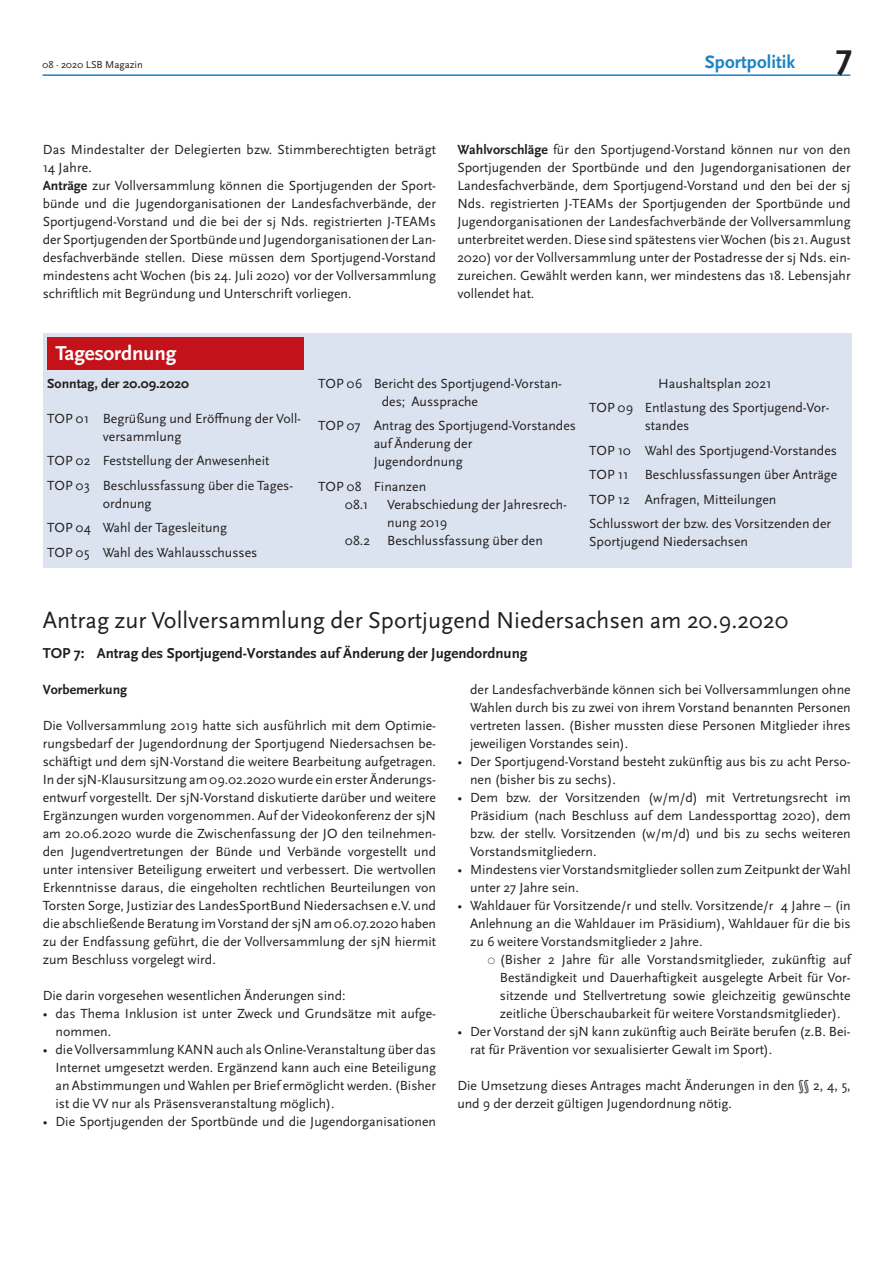
<style>
.page{position:relative;width:893px;height:1263px;background:#fff}
.page>*{position:absolute;margin:0;border:0;box-sizing:border-box;transform-origin:0 0}
._001_Headline_Vollve{font:24px "Scala Sans OT";color:#231f20}
.t1{font:700 21px "Scala Sans OT";letter-spacing:-.01em;color:#fff}
.t2{font:700 18.75px "Scala Sans OT";color:#1b82c5}
._002_4_Text_Scala_Sa{font:700 15px "Scala Sans OT";color:#231f20}
._002_4_Text_Scala_Sa-2{font:13.8px/18px "Scala Sans OT";color:#231f20}
._002_4_Text_Scala_Sa-3{font:700 13.8px "Scala Sans OT";color:#231f20}
.t3{font:10.5px "Scala Sans OT";color:#231f20}
.s1{font-size:36px;color:#231f20}
.s2{font-weight:700}
</style>
<div class="page">
<hr style="left:43px;top:74px;width:807px;height:2px;background:#1b82c5">
<div style="left:43px;top:333px;width:809px;height:234px;background:#dce3f0"></div>
<div style="left:47px;top:338px;width:256px;height:32px;background:#c4121a"></div>
<p class="t3" style="left:43px;top:59px;width:102px">08 · 2020 LSB Magazin</p>
<h3 class="t2" style="left:705px;top:51px;width:149px">Sportpolitik <span class="s1">7</span></h3>
<p class="_002_4_Text_Scala_Sa-2" style="left:43px;top:141px;width:395px">Das Mindestalter der Delegierten bzw. Stimmberechtigten beträgt<br>14 Jahre.</p>
<p class="_002_4_Text_Scala_Sa-2" style="left:43px;top:177px;width:395px;text-align:justify"><span class="s2">Anträge</span> zur Vollversammlung können die Sportjugenden der Sport&shy;bünde und die Jugendorganisationen der Landesfachverbände, der Sportjugend-Vorstand und die bei der sj Nds. registrierten J-TEAMs der Sportjugenden der Sportbünde und Jugendorganisationen der Lan&shy;desfachverbände stellen. Diese müssen dem Sportjugend-Vorstand mindestens acht Wochen (bis 24. Juli 2020) vor der Vollversammlung schriftlich mit Begründung und Unterschrift vorliegen.</p>
<p class="_002_4_Text_Scala_Sa-2" style="left:457px;top:141px;width:395px;text-align:justify"><span class="s2">Wahlvorschläge</span> für den Sportjugend-Vorstand können nur von den Sportjugenden der Sportbünde und den Jugendorganisationen der Landesfachverbände, dem Sportjugend-Vorstand und den bei der sj Nds. registrierten J-TEAMs der Sportjugenden der Sportbünde und Jugendorganisationen der Landesfachverbände der Vollversammlung unterbreitet werden. Diese sind spätestens vier Wochen (bis 21. August 2020) vor der Vollversammlung unter der Postadresse der sj Nds. ein&shy;zureichen. Gewählt werden kann, wer mindestens das 18. Lebensjahr vollendet hat.</p>
<p class="t1" style="left:56px;top:342px;width:122px">Tagesordnung</p>
<p class="_002_4_Text_Scala_Sa-3" style="left:47px;top:376px;width:143px">Sonntag, der 20.09.2020</p>
<p class="_002_4_Text_Scala_Sa-2" style="left:103px;top:410px;width:200px;text-indent:-56px">TOP 01 Begrüßung und Eröffnung der Voll&shy;versammlung</p>
<p class="_002_4_Text_Scala_Sa-2" style="left:47px;top:452px;width:224px">TOP 02 Feststellung der Anwesenheit</p>
<p class="_002_4_Text_Scala_Sa-2" style="left:103px;top:477px;width:192px;text-indent:-56px">TOP 03 Beschlussfassung über die Tages&shy;ordnung</p>
<p class="_002_4_Text_Scala_Sa-2" style="left:47px;top:519px;width:181px">TOP 04 Wahl der Tagesleitung</p>
<p class="_002_4_Text_Scala_Sa-2" style="left:47px;top:543px;width:212px">TOP 05 Wahl des Wahlausschusses</p>
<p class="_002_4_Text_Scala_Sa-2" style="left:382px;top:375px;width:182px;text-indent:-64px">TOP 06 Bericht des Sportjugend-Vorstan&shy;des; Aussprache</p>
<p class="_002_4_Text_Scala_Sa-2" style="left:374px;top:417px;width:204px;text-indent:-56px">TOP 07 Antrag des Sportjugend-Vorstandes auf Änderung der<br>Jugendordnung</p>
<p class="_002_4_Text_Scala_Sa-2" style="left:318px;top:478px;width:110px">TOP 08 Finanzen</p>
<p class="_002_4_Text_Scala_Sa-2" style="left:345px;top:496px;width:25px">08.1</p>
<p class="_002_4_Text_Scala_Sa-2" style="left:387px;top:496px;width:181px">Verabschiedung der Jahresrech&shy;nung 2019</p>
<p class="_002_4_Text_Scala_Sa-2" style="left:345px;top:532px;width:199px">08.2 Beschlussfassung über den</p>
<p class="_002_4_Text_Scala_Sa-2" style="left:658px;top:375px;width:115px">Haushaltsplan 2021</p>
<p class="_002_4_Text_Scala_Sa-2" style="left:645px;top:399px;width:186px;text-indent:-56px">TOP 09 Entlastung des Sportjugend-Vor&shy;standes</p>
<p class="_002_4_Text_Scala_Sa-2" style="left:589px;top:442px;width:249px">TOP 10 Wahl des Sportjugend-Vorstandes</p>
<p class="_002_4_Text_Scala_Sa-2" style="left:589px;top:466px;width:250px">TOP 11 Beschlussfassungen über Anträge</p>
<p class="_002_4_Text_Scala_Sa-2" style="left:589px;top:490px;width:189px">TOP 12 Anfragen, Mitteilungen</p>
<p class="_002_4_Text_Scala_Sa-2" style="left:589px;top:515px;width:243px">Schlusswort der bzw. des Vorsitzenden der<br>Sportjugend Niedersachsen</p>
<p class="_001_Headline_Vollve" style="left:43px;top:607px;width:747px">Antrag zur Vollversammlung der Sportjugend Niedersachsen am 20.9.2020</p>
<p class="_002_4_Text_Scala_Sa" style="left:43px;top:645px;width:486px">TOP 7: Antrag des Sportjugend-Vorstandes auf Änderung der Jugendordnung</p>
<p class="_002_4_Text_Scala_Sa-3" style="left:43px;top:682px;width:86px">Vorbemerkung</p>
<p class="_002_4_Text_Scala_Sa-2" style="left:43px;top:717px;width:395px;text-align:justify">Die Vollversammlung 2019 hatte sich ausführlich mit dem Optimie&shy;rungsbedarf der Jugendordnung der Sportjugend Niedersachsen be&shy;schäftigt und dem sjN-Vorstand die weitere Bearbeitung aufgetragen.<br>In der sjN-Klausursitzung am 09.02.2020 wurde ein erster Änderungs&shy;entwurf vorgestellt. Der sjN-Vorstand diskutierte darüber und weitere Ergänzungen wurden vorgenommen. Auf der Videokonferenz der sjN am 20.06.2020 wurde die Zwischenfassung der JO den teilnehmen&shy;den Jugendvertretungen der Bünde und Verbände vorgestellt und unter intensiver Beteiligung erweitert und verbessert. Die wertvollen Erkenntnisse daraus, die eingeholten rechtlichen Beurteilungen von Torsten Sorge, Justiziar des LandesSportBund Niedersachsen e.V. und die abschließende Beratung im Vorstand der sjN am 06.07.2020 haben zu der Endfassung geführt, die der Vollversammlung der sjN hiermit zum Beschluss vorgelegt wird.</p>
<p class="_002_4_Text_Scala_Sa-2" style="left:43px;top:987px;width:304px">Die darin vorgesehen wesentlichen Änderungen sind:</p>
<p class="_002_4_Text_Scala_Sa-2" style="left:55px;top:1005px;width:382px;text-indent:-13px">• das Thema Inklusion ist unter Zweck und Grundsätze mit aufge&shy;nommen.</p>
<p class="_002_4_Text_Scala_Sa-2" style="left:55px;top:1041px;width:382px;text-align:justify;text-indent:-13px">• die Vollversammlung KANN auch als Online-Veranstaltung über das Internet umgesetzt werden. Ergänzend kann auch eine Beteiligung an Abstimmungen und Wahlen per Brief ermöglicht werden. (Bisher ist die VV nur als Präsensveranstaltung möglich).</p>
<p class="_002_4_Text_Scala_Sa-2" style="left:43px;top:1113px;width:395px">• Die Sportjugenden der Sportbünde und die Jugendorganisationen</p>
<p class="_002_4_Text_Scala_Sa-2" style="left:470px;top:681px;width:382px;text-align:justify">der Landesfachverbände können sich bei Vollversammlungen ohne Wahlen durch bis zu zwei von ihrem Vorstand benannten Personen vertreten lassen. (Bisher mussten diese Personen Mitglieder ihres jeweiligen Vorstandes sein).</p>
<p class="_002_4_Text_Scala_Sa-2" style="left:470px;top:753px;width:382px;text-indent:-13px">• Der Sportjugend-Vorstand besteht zukünftig aus bis zu acht Perso&shy;nen (bisher bis zu sechs).</p>
<p class="_002_4_Text_Scala_Sa-2" style="left:470px;top:789px;width:382px;text-align:justify;text-indent:-13px">• Dem bzw. der Vorsitzenden (w/m/d) mit Vertretungsrecht im Präsidium (nach Beschluss auf dem Landessporttag 2020), dem bzw. der stellv. Vorsitzenden (w/m/d) und bis zu sechs weiteren Vorstandsmitgliedern.</p>
<p class="_002_4_Text_Scala_Sa-2" style="left:470px;top:861px;width:382px;text-indent:-13px">• Mindestens vier Vorstandsmitglieder sollen zum Zeitpunkt der Wahl unter 27 Jahre sein.</p>
<p class="_002_4_Text_Scala_Sa-2" style="left:470px;top:897px;width:382px;text-align:justify;text-indent:-13px">• Wahldauer für Vorsitzende/r und stellv. Vorsitzende/r 4 Jahre – (in Anlehnung an die Wahldauer im Präsidium), Wahldauer für die bis zu 6 weitere Vorstandsmitglieder 2 Jahre.</p>
<p class="_002_4_Text_Scala_Sa-2" style="left:500px;top:951px;width:352px;text-align:justify;text-indent:-13px">○ (Bisher 2 Jahre für alle Vorstandsmitglieder, zukünftig auf Beständigkeit und Dauerhaftigkeit ausgelegte Arbeit für Vor&shy;sitzende und Stellvertretung sowie gleichzeitig gewünschte zeitliche Überschaubarkeit für weitere Vorstandsmitglieder).</p>
<p class="_002_4_Text_Scala_Sa-2" style="left:470px;top:1023px;width:382px;text-indent:-13px">• Der Vorstand der sjN kann zukünftig auch Beiräte berufen (z.B. Bei&shy;rat für Prävention vor sexualisierter Gewalt im Sport).</p>
<p class="_002_4_Text_Scala_Sa-2" style="left:457px;top:1077px;width:395px">Die Umsetzung dieses Antrages macht Änderungen in den §§ 2, 4, 5, und 9 der derzeit gültigen Jugendordnung nötig.</p>
</div>
